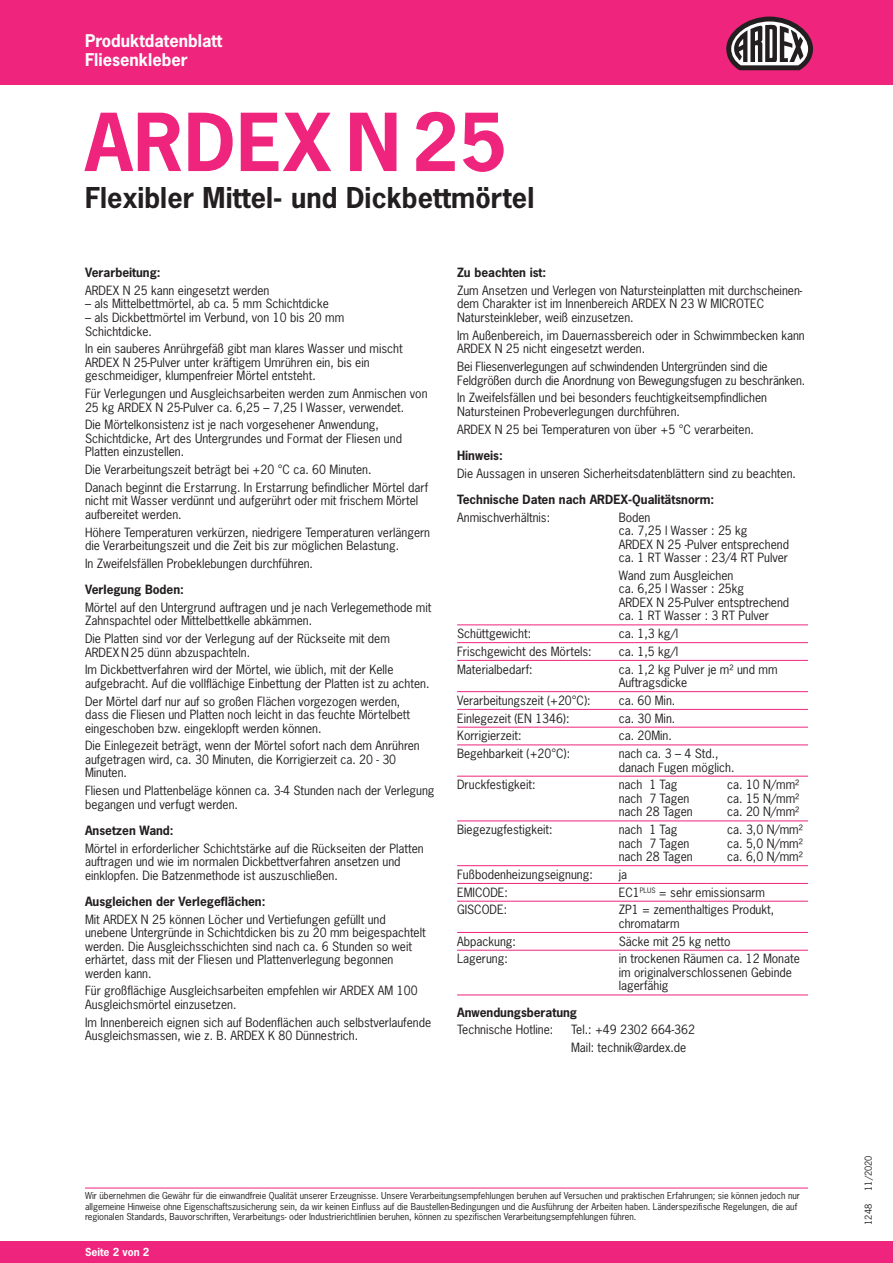
<style>
.page{position:relative;width:893px;height:1263px;background:#fff}
.page>*{position:absolute;margin:0;border:0;box-sizing:border-box;transform-origin:0 0}
.t1{font:700 75px "News Gothic Std";letter-spacing:.015em;color:#ee247d}
.t2{font:700 27px "News Gothic Std";letter-spacing:.005em;color:#231f20}
.t3{font:700 16.5px/19.5px "News Gothic Std";color:#fff}
.t4{font:12px/13.5px "News Gothic Std";color:#231f20}
.t5{font:700 12px "News Gothic Std";color:#231f20}
.t6{font:700 10.5px "News Gothic Std";color:#fff}
.t7{font:9px/10.5px "News Gothic Std";color:#231f20}
</style>
<div class="page">
<div style="left:0;top:0;width:893px;height:85px;background:#ee247d"></div>
<div style="left:0;top:1242px;width:893px;height:21px;background:#ee247d"></div>
<hr style="left:457px;top:624px;width:351px;height:1px;background:#ee247d">
<hr style="left:457px;top:642px;width:351px;height:1px;background:#ee247d">
<hr style="left:457px;top:660px;width:351px;height:1px;background:#ee247d">
<hr style="left:457px;top:691px;width:351px;height:1px;background:#ee247d">
<hr style="left:457px;top:709px;width:351px;height:1px;background:#ee247d">
<hr style="left:457px;top:727px;width:351px;height:1px;background:#ee247d">
<hr style="left:457px;top:745px;width:351px;height:1px;background:#ee247d">
<hr style="left:457px;top:776px;width:351px;height:1px;background:#ee247d">
<hr style="left:457px;top:821px;width:351px;height:1px;background:#ee247d">
<hr style="left:457px;top:865px;width:351px;height:1px;background:#ee247d">
<hr style="left:457px;top:883px;width:351px;height:1px;background:#ee247d">
<hr style="left:457px;top:901px;width:351px;height:1px;background:#ee247d">
<hr style="left:457px;top:932px;width:351px;height:1px;background:#ee247d">
<hr style="left:457px;top:950px;width:351px;height:1px;background:#ee247d">
<hr style="left:457px;top:995px;width:351px;height:1px;background:#ee247d">
<svg style="left:726px;top:17px;width:87px;height:53px"></svg>
<hr style="left:85px;top:1188px;width:723px;height:1px;background:#ee247d">
<h3 class="t3" style="left:85px;top:31px;width:139px">Produktdatenblatt<br>Fliesenkleber</h3>
<h1 class="t1" style="left:85px;top:93px;width:423px">ARDEX N 25</h1>
<h2 class="t2" style="left:85px;top:180px;width:451px">Flexibler Mittel- und Dickbettmörtel</h2>
<p class="t5" style="left:85px;top:265px;width:77px">Verarbeitung:</p>
<p class="t4" style="left:85px;top:284px;width:186px">ARDEX N 25 kann eingesetzt werden</p>
<p class="t4" style="left:85px;top:297px;width:245px">– als Mittelbettmörtel, ab ca. 5 mm Schichtdicke</p>
<p class="t4" style="left:85px;top:311px;width:261px">– als Dickbettmörtel im Verbund, von 10 bis 20 mm<br>Schichtdicke.</p>
<p class="t4" style="left:85px;top:342px;width:319px">ln ein sauberes Anrührgefäß gibt man klares Wasser und mischt<br>ARDEX N 25-Pulver unter kräftigem Umrühren ein, bis ein geschmeidiger, klumpenfreier Mörtel entsteht.</p>
<p class="t4" style="left:85px;top:387px;width:344px">Für Verlegungen und Ausgleichsarbeiten werden zum Anmischen von<br>25 kg ARDEX N 25-Pulver ca. 6,25 – 7,25 l Wasser, verwendet.</p>
<p class="t4" style="left:85px;top:418px;width:319px">Die Mörtelkonsistenz ist je nach vorgesehener Anwendung,<br>Schichtdicke, Art des Untergrundes und Format der Fliesen und<br>Platten einzustellen.</p>
<p class="t4" style="left:85px;top:460px;width:345px;line-height:17.7px">Die Verarbeitungszeit beträgt bei +20 °C ca. 60 Minuten.<br>Danach beginnt die Erstarrung. In Erstarrung befindlicher Mörtel darf</p>
<p class="t4" style="left:85px;top:494px;width:335px">nicht mit Wasser verdünnt und aufgerührt oder mit frischem Mörtel aufbereitet werden.</p>
<p class="t4" style="left:85px;top:525px;width:347px">Höhere Temperaturen verkürzen, niedrigere Temperaturen verlängern die Verarbeitungszeit und die Zeit bis zur möglichen Belastung.</p>
<p class="t4" style="left:85px;top:556px;width:230px">In Zweifelsfällen Probeklebungen durchführen.</p>
<p class="t5" style="left:85px;top:581px;width:100px">VerIegung Boden:</p>
<p class="t4" style="left:85px;top:600px;width:348px">Mörtel auf den Untergrund auftragen und je nach VerIegemethode mit<br>Zahnspachtel oder Mittelbettkelle abkämmen.</p>
<p class="t4" style="left:85px;top:632px;width:306px">Die Platten sind vor der Verlegung auf der Rückseite mit dem<br>ARDEX N25 dünn abzuspachteln.</p>
<p class="t4" style="left:85px;top:663px;width:346px">Im Dickbettverfahren wird der Mörtel, wie üblich, mit der Kelle aufgebracht. Auf die vollflächige Einbettung der Platten ist zu achten.</p>
<p class="t4" style="left:85px;top:694px;width:327px">Der Mörtel darf nur auf so großen Flächen vorgezogen werden, dass die Fliesen und Platten noch leicht in das feuchte Mörtelbett eingeschoben bzw. eingeklopft werden können.</p>
<p class="t4" style="left:85px;top:739px;width:336px">Die Einlegezeit beträgt, wenn der Mörtel sofort nach dem Anrühren aufgetragen wird, ca. 30 Minuten, die Korrigierzeit ca. 20 - 30<br>Minuten.</p>
<p class="t4" style="left:85px;top:784px;width:351px">Fliesen und Plattenbeläge können ca. 3-4 Stunden nach der Verlegung begangen und verfugt werden.</p>
<p class="t5" style="left:85px;top:822px;width:90px">Ansetzen Wand:</p>
<p class="t4" style="left:85px;top:841px;width:340px">Mörtel in erforderlicher Schichtstärke auf die Rückseiten der Platten auftragen und wie im normalen Dickbettverfahren ansetzen und einklopfen. Die Batzenmethode ist auszuschließen.</p>
<p class="t5" style="left:85px;top:893px;width:182px">Ausgleichen der Verlegeflächen:</p>
<p class="t4" style="left:85px;top:912px;width:342px">Mit ARDEX N 25 können Löcher und Vertiefungen gefüllt und unebene Untergründe in Schichtdicken bis zu 20 mm beigespachtelt werden. Die Ausgleichsschichten sind nach ca. 6 Stunden so weit erhärtet, dass mit der Fliesen und Plattenverlegung begonnen werden kann.</p>
<p class="t4" style="left:85px;top:984px;width:334px">Für großflächige Ausgleichsarbeiten empfehlen wir ARDEX AM 100<br>Ausgleichsmörtel einzusetzen.</p>
<p class="t4" style="left:85px;top:1015px;width:348px">Im Innenbereich eignen sich auf Bodenflächen auch selbstverlaufende<br>Ausgleichsmassen, wie z. B. ARDEX K 80 Dünnestrich.</p>
<p class="t5" style="left:457px;top:265px;width:91px">Zu beachten ist:</p>
<p class="t4" style="left:457px;top:284px;width:347px">Zum Ansetzen und Verlegen von Natursteinplatten mit durchscheinen&shy;dem Charakter ist im Innenbereich ARDEX N 23 W MICROTEC<br>Natursteinkleber, weiß einzusetzen.</p>
<p class="t4" style="left:457px;top:328px;width:349px">Im Außenbereich, im Dauernassbereich oder in Schwimmbecken kann<br>ARDEX N 25 nicht eingesetzt werden.</p>
<p class="t4" style="left:457px;top:360px;width:350px">Bei Fliesenverlegungen auf schwindenden Untergründen sind die<br>Feldgrößen durch die Anordnung von Bewegungsfugen zu beschränken.</p>
<p class="t4" style="left:457px;top:391px;width:311px">In Zweifelsfällen und bei besonders feuchtigkeitsempfindlichen<br>Natursteinen Probeverlegungen durchführen.</p>
<p class="t4" style="left:457px;top:422px;width:298px">ARDEX N 25 bei Temperaturen von über +5 °C verarbeiten.</p>
<p class="t5" style="left:457px;top:447px;width:47px">Hinweis:</p>
<p class="t4" style="left:457px;top:466px;width:340px">Die Aussagen in unseren Sicherheitsdatenblättern sind zu beachten.</p>
<p class="t5" style="left:457px;top:491px;width:259px">Technische Daten nach ARDEX-Qualitätsnorm:</p>
<p class="t4" style="left:457px;top:510px;width:95px">Anmischverhältnis:</p>
<p class="t4" style="left:619px;top:510px;width:172px">Boden<br>ca. 7,25 l Wasser : 25 kg<br>ARDEX N 25 -Pulver entsprechend ca. 1 RT Wasser : 23/4 RT Pulver</p>
<p class="t4" style="left:619px;top:568px;width:172px">Wand zum Ausgleichen<br>ca. 6,25 l Wasser : 25kg<br>ARDEX N 25-Pulver entsptrechend ca. 1 RT Wasser : 3 RT Pulver</p>
<p class="t4" style="left:457px;top:627px;width:76px">Schüttgewicht:</p>
<p class="t4" style="left:619px;top:627px;width:61px">ca. 1,3 kg/l</p>
<p class="t4" style="left:457px;top:644px;width:136px">Frischgewicht des Mörtels:</p>
<p class="t4" style="left:619px;top:644px;width:61px">ca. 1,5 kg/l</p>
<p class="t4" style="left:457px;top:662px;width:77px">Materialbedarf:</p>
<p class="t4" style="left:619px;top:662px;width:160px">ca. 1,2 kg Pulver je m² und mm<br>Auftragsdicke</p>
<p class="t4" style="left:457px;top:693px;width:135px">Verarbeitungszeit (+20°C):</p>
<p class="t4" style="left:619px;top:693px;width:58px">ca. 60 Min.</p>
<p class="t4" style="left:457px;top:711px;width:114px">Einlegezeit (EN 1346):</p>
<p class="t4" style="left:619px;top:711px;width:58px">ca. 30 Min.</p>
<p class="t4" style="left:457px;top:729px;width:66px">Korrigierzeit:</p>
<p class="t4" style="left:619px;top:729px;width:55px">ca. 20Min.</p>
<p class="t4" style="left:457px;top:747px;width:115px">Begehbarkeit (+20°C):</p>
<p class="t4" style="left:619px;top:747px;width:117px">nach ca. 3 – 4 Std., danach Fugen möglich.</p>
<p class="t4" style="left:457px;top:778px;width:80px">Druckfestigkeit:</p>
<p class="t4" style="left:619px;top:778px;width:60px">nach 1 Tag</p>
<p class="t4" style="left:727px;top:778px;width:74px">ca. 10 N/mm²</p>
<p class="t4" style="left:619px;top:791px;width:72px">nach 7 Tagen</p>
<p class="t4" style="left:727px;top:791px;width:74px">ca. 15 N/mm²</p>
<p class="t4" style="left:619px;top:805px;width:76px">nach 28 Tagen</p>
<p class="t4" style="left:727px;top:805px;width:74px">ca. 20 N/mm²</p>
<p class="t4" style="left:457px;top:823px;width:97px">Biegezugfestigkeit:</p>
<p class="t4" style="left:619px;top:823px;width:60px">nach 1 Tag</p>
<p class="t4" style="left:727px;top:823px;width:77px">ca. 3,0 N/mm²</p>
<p class="t4" style="left:619px;top:836px;width:72px">nach 7 Tagen</p>
<p class="t4" style="left:727px;top:836px;width:77px">ca. 5,0 N/mm²</p>
<p class="t4" style="left:619px;top:850px;width:76px">nach 28 Tagen</p>
<p class="t4" style="left:727px;top:850px;width:77px">ca. 6,0 N/mm²</p>
<p class="t4" style="left:457px;top:867px;width:137px">Fußbodenheizungseignung:</p>
<p class="t4" style="left:619px;top:867px;width:10px">ja</p>
<p class="t4" style="left:457px;top:885px;width:52px">EMICODE:</p>
<p class="t4" style="left:619px;top:885px;width:148px">EC1<sup>PLUS</sup> = sehr emissionsarm</p>
<p class="t4" style="left:457px;top:903px;width:52px">GISCODE:</p>
<p class="t4" style="left:619px;top:903px;width:157px">ZP1 = zementhaltiges Produkt, chromatarm</p>
<p class="t4" style="left:457px;top:934px;width:60px">Abpackung:</p>
<p class="t4" style="left:619px;top:934px;width:113px">Säcke mit 25 kg netto</p>
<p class="t4" style="left:457px;top:952px;width:52px">Lagerung:</p>
<p class="t4" style="left:619px;top:952px;width:183px">in trockenen Räumen ca. 12 Monate im originalverschlossenen Gebinde lagerfähig</p>
<p class="t5" style="left:457px;top:1004px;width:122px">Anwendungsberatung</p>
<p class="t4" style="left:457px;top:1023px;width:98px">Technische Hotline:</p>
<p class="t4" style="left:571px;top:1021px;width:125px;line-height:17.7px">Tel.: +49 2302 664-362<br>Mail: technik@ardex.de</p>
<p class="t7" style="left:85px;top:1191px;width:716px">Wir übernehmen die Gewähr für die einwandfreie Qualität unserer Erzeugnisse. Unsere Verarbeitungsempfehlungen beruhen auf Versuchen und praktischen Erfahrungen; sie können jedoch nur allgemeine Hinweise ohne Eigenschaftszusicherung sein, da wir keinen Einfluss auf die Baustellen-Bedingungen und die Ausführung der Arbeiten haben. Länderspezifische Regelungen, die auf regionalen Standards, Bauvorschriften, Verarbeitungs- oder Industrierichtlinien beruhen, können zu spezifischen Verarbeitungsempfehlungen führen.</p>
<p class="t6" style="left:85px;top:1245px;width:66px">Seite 2 von 2</p>
<p class="t7" style="left:863px;top:1191px;width:37px;rotate:-90deg">11/2020</p>
<p class="t7" style="left:863px;top:1225px;width:22px;rotate:-90deg">1248</p>
</div>
